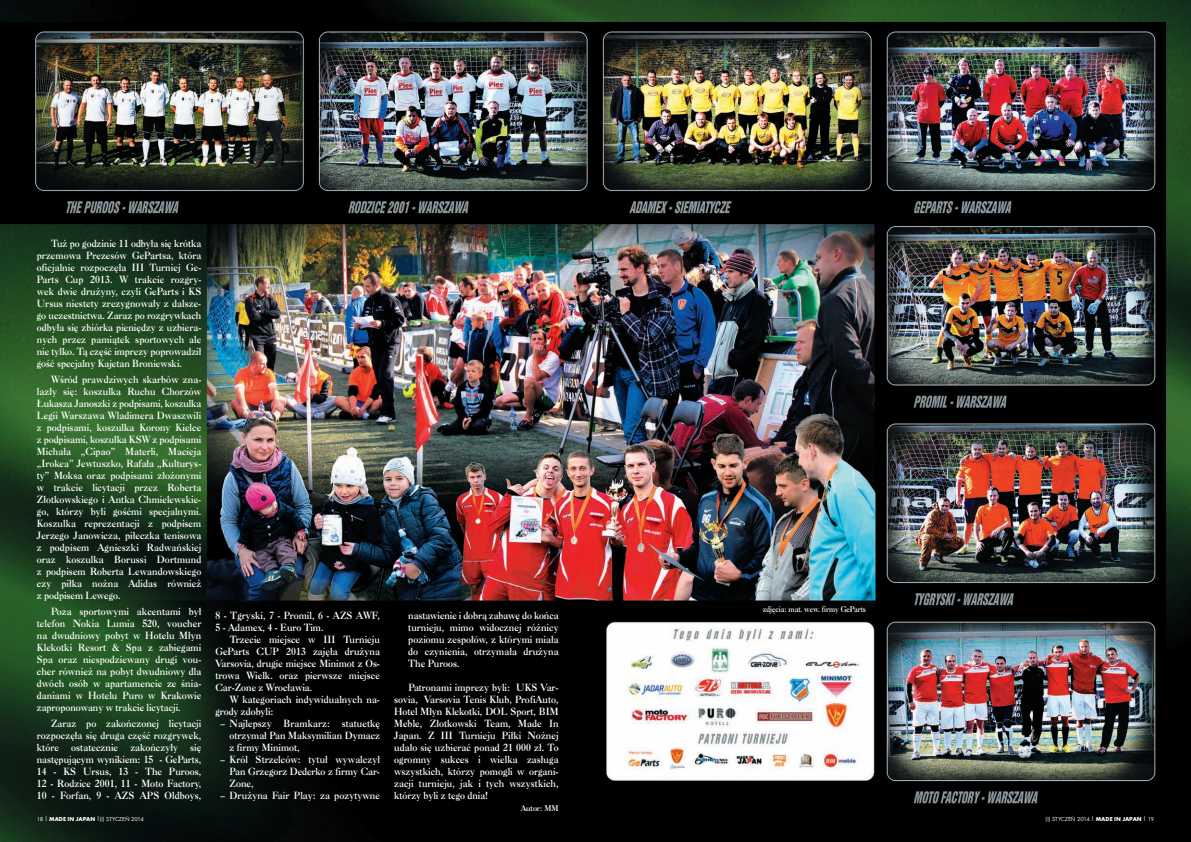
<style>
.page{position:relative;width:1191px;height:842px;background:#fff}
.page>*{position:absolute;margin:0;border:0;box-sizing:border-box;transform-origin:0 0}
.t1{font:700 10px/12px "Caslon PL";letter-spacing:.01em;color:#fff;text-align:justify;scale:.9 1}
.t2{font:700 8px "Caslon PL";color:#fff;scale:.85 1}
.t3{font:700 8px "Caslon PL";color:#fff;scale:.9 1}
.t4{font:6px "Futura TOT";color:#fff}
.s1{font-weight:700}
</style>
<div class="page">
<img style="left:0;top:0;width:1191px;height:842px">
<p class="t1" style="left:37px;top:238px;width:184px;text-indent:14px">Tu˝ po godzinie 11 odbyła si´ krótka przemowa Prezesów GePartsa, która oficjalnie rozpocz´ła III Turniej Ge-Parts Cup 2013. W trakcie rozgry&shy;wek dwie dru˝yny, czyli GeParts i KS Ursus niestety zrezygnowały z dalsze&shy;go uczestnictwa. Zaraz po rozgrywkach odbyła si´ zbiórka pieni´dzy z uzbiera - nych przez pamiàtek sportowych ale nie tylko. Tà cz´Êç imprezy poprowadził goÊç specjalny Kajetan Broniewski.</p>
<p class="t1" style="left:37px;top:374px;width:184px;text-indent:14px">WÊród prawdziwych skarbów zna - lazły si´: koszulka Ruchu Chorzów Łukasza Janoszki z podpisami, koszulka Legii Warszawa Wladimera Dwaszwili z podpisami, koszulka Korony Kielce z podpisami, koszulka KSW z podpisami Michała „Cipao” Materli, Macieja „Irokea” Jewtuszko, Rafała „Kulturys - ty” Moksa oraz podpisami zło˝onymi w trakcie licytacji przez Roberta Złotkowskiego i Antka Chmielewskie&shy;go, którzy byli goÊçmi specjalnymi.<br>Koszulka reprezentacji z podpisem Jerzego Janowicza, piłeczka tenisowa z podpisem Agnieszki Radwaƒskiej oraz koszulka Borussi Dortmund z podpisem Roberta Lewandowskiego czy piłka no˝na Adidas równie˝ z podpisem Lewego.</p>
<p class="t1" style="left:37px;top:606px;width:184px;text-indent:14px">Poza sportowymi akcentami był telefon Nokia Lumia 520, voucher na dwudniowy pobyt w Hotelu Młyn Klekotki Resort &amp; Spa z zabiegami Spa oraz niespodziewany drugi vou&shy;cher równie˝ na pobyt dwudniowy dla dwóch osób w apartamencie ze Ênia - daniami w Hotelu Puro w Krakowie zaproponowany w trakcie licytacji.</p>
<p class="t1" style="left:37px;top:718px;width:184px;text-indent:14px">Zaraz po zakoƒczonej licytacji rozpocz´ła si´ druga cz´Êç rozgrywek, które ostatecznie zakoƒczyły si´ nast´pujàcym wynikiem: 15 - GeParts, 14 - KS Ursus, 13 - The Puroos, 12 - Rodzice 2001, 11 - Moto Factory, 10 - Forfan, 9 - AZS APS Oldboys,</p>
<p class="t1" style="left:215px;top:610px;width:184px">8 - Tgryski, 7 - Promil, 6 - AZS AWF,</p>
<p class="t1" style="left:215px;top:622px;width:121px">5 - Adamex, 4 - Euro Tim.</p>
<p class="t1" style="left:230px;top:634px;width:168px">Trzecie miejsce w III Turnieju</p>
<p class="t1" style="left:215px;top:646px;width:184px">GeParts CUP 2013 zaj´ła dru˝yna</p>
<p class="t1" style="left:215px;top:658px;width:184px">Varsovia, drugie miejsce Minimot z Os -</p>
<p class="t1" style="left:215px;top:670px;width:184px">trowa Wielk. oraz pierwsze miejsce</p>
<p class="t1" style="left:215px;top:682px;width:109px">Car-Zone z Wrocławia.</p>
<p class="t1" style="left:230px;top:694px;width:168px">W kategoriach indywidualnych na -</p>
<p class="t1" style="left:215px;top:706px;width:66px">grody zdobyli:</p>
<p class="t1" style="left:230px;top:718px;width:168px;text-indent:-9px">– Najlepszy Bramkarz: statuetk´ otrzy mał Pan Maksymilian Dymacz z firmy Minimot,</p>
<p class="t1" style="left:230px;top:754px;width:168px;text-indent:-9px">– Król Strzelców: tytuł wywalczył Pan Grzegorz Dederko z firmy Car-Zone,</p>
<p class="t1" style="left:220px;top:790px;width:179px">– Dru˝yna Fair Play: za pozytywne</p>
<p class="t1" style="left:408px;top:610px;width:168px">nastawienie i dobrà zabaw´ do koƒca turnieju, mimo widocznej ró˝nicy poziomu zespołów, z którymi miała do czynienia, otrzymała dru˝yna The Puroos.</p>
<p class="t1" style="left:394px;top:682px;width:184px;text-indent:14px">Patronami imprezy byli: UKS Var - sovia, Varsovia Tenis Klub, ProfiAuto, Hotel Młyn Klekotki, DOL Sport, BIM Meble, Złotkowski Team, Made In Japan. Z III Turnieju Piłki No˝nej udało si´ uzbieraç ponad 21 000 zł. To ogromny sukces i wielka zasługa wszystkich, którzy pomogli w organi - zacji turnieju, jak i tych wszystkich, którzy byli z tego dnia!</p>
<p class="t3" style="left:521px;top:805px;width:44px">Autor: MM</p>
<p class="t2" style="left:763px;top:606px;width:123px">zdj´cia: mat. wew. firmy GeParts</p>
<p class="t4" style="left:37px;top:816px;width:108px">18 | <span class="s1">MADE IN JAPAN</span> |(I) STYCZEŃ 2014</p>
<p class="t4" style="left:1045px;top:816px;width:110px">(I) STYCZEŃ 2014 | <span class="s1">MADE IN JAPAN</span> | 19</p>
</div>
